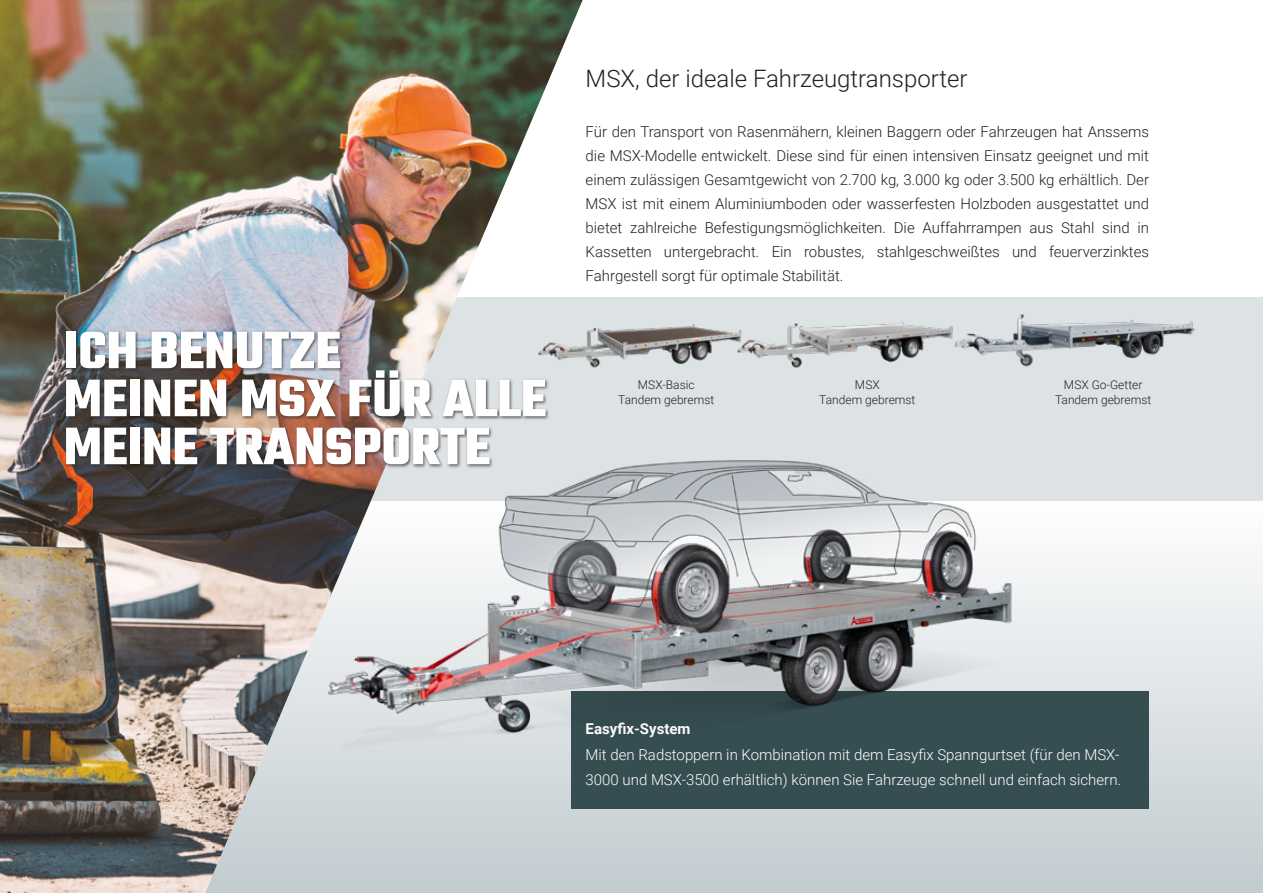
<style>
.page{position:relative;width:1263px;height:893px;background:#fff}
.page>*{position:absolute;margin:0;border:0;box-sizing:border-box;transform-origin:0 0}
.t1{font:700 57px/48px "Teko";color:#fff}
.t2{font:300 24px "Roboto";color:#231f20}
.t3{font:300 15px/24px "Roboto";color:#231f20;text-align:justify}
.t4{font:300 15px/25.5px "Roboto";color:#fff}
.t5{font:700 15px "Roboto";color:#fff}
.t6{font:300 12px "Roboto";color:#231f20}
</style>
<div class="page">
<div style="left:0;top:298px;width:1263px;height:203px;background:#dde2e4"></div>
<div style="left:0;top:501px;width:1263px;height:392px;background:linear-gradient(to bottom,#fefefe,#c2cbcf)"></div>
<img style="left:0;top:0;width:583px;height:893px">
<div style="left:571px;top:691px;width:578px;height:117px;background:#364d51"></div>
<img style="left:314px;top:432px;width:729px;height:339px">
<div style="left:65px;top:330px;width:485px;height:139px;background:#231f20;opacity:.7"></div>
<img style="left:533px;top:312px;width:203px;height:63px">
<img style="left:736px;top:321px;width:209px;height:47px">
<img style="left:945px;top:314px;width:250px;height:53px">
<p class="t2" style="left:586px;top:62px;width:383px">MSX, der ideale Fahrzeugtransporter</p>
<p class="t3" style="left:586px;top:119px;width:565px">Für den Transport von Rasenmähern, kleinen Baggern oder Fahrzeugen hat Anssems die MSX-Modelle entwickelt. Diese sind für einen intensiven Einsatz geeignet und mit einem zulässigen Gesamtgewicht von 2.700 kg, 3.000 kg oder 3.500 kg erhältlich. Der MSX ist mit einem Aluminiumboden oder wasserfesten Holzboden ausgestattet und bietet zahlreiche Befestigungsmöglichkeiten. Die Auffahrrampen aus Stahl sind in Kassetten untergebracht. Ein robustes, stahlgeschweißtes und feuerverzinktes Fahrgestell sorgt für optimale Stabilität.</p>
<p class="t1" style="left:64px;top:330px;width:279px">ICH BENUTZE</p>
<p class="t1" style="left:64px;top:378px;width:484px">MEINEN MSX FÜR ALLE<br>MEINE TRANSPORTE</p>
<p class="t6" style="left:638px;top:376px;width:58px">MSX-Basic</p>
<p class="t6" style="left:618px;top:391px;width:98px">Tandem gebremst</p>
<p class="t6" style="left:855px;top:376px;width:26px">MSX</p>
<p class="t6" style="left:819px;top:391px;width:98px">Tandem gebremst</p>
<p class="t6" style="left:1064px;top:376px;width:80px">MSX Go-Getter</p>
<p class="t6" style="left:1055px;top:391px;width:98px">Tandem gebremst</p>
<p class="t5" style="left:586px;top:718px;width:106px">Easyfix-System</p>
<p class="t4" style="left:586px;top:741px;width:537px">Mit den Radstoppern in Kombination mit dem Easyfix Spanngurtset (für den MSX-<br>3000 und MSX-3500 erhältlich) können Sie Fahrzeuge schnell und einfach sichern.</p>
</div>
